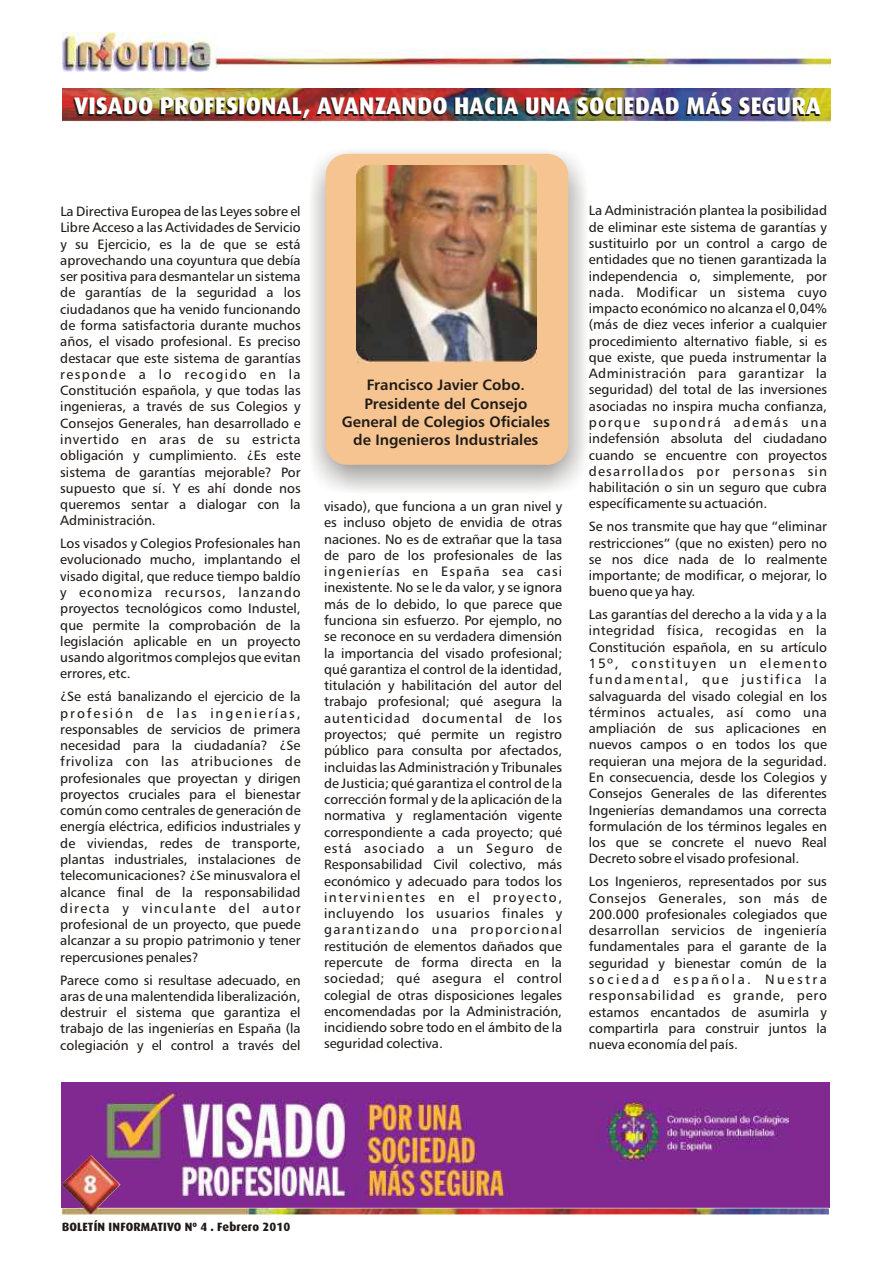
<style>
.page{position:relative;width:893px;height:1263px;background:#fff}
.page>*{position:absolute;margin:0;border:0;box-sizing:border-box;transform-origin:0 0}
.t1{font:800 24px "Dax";color:#fff}
.t2{font:15px/18.3px "Humanist 777 BT Roman B,Bold";color:#1f1a17;text-align:center}
.t3{font:13.5px/16.4px "Humanist 777 BT Roman B";color:#1f1a17;text-align:justify}
.t4{font:800 12px "Dax";color:#1f1a17}
</style>
<div class="page">
<img style="left:312px;top:151px;width:273px;height:340px">
<div style="left:326px;top:154px;width:242px;height:311px;background:#f5c491;border-radius:21px"></div>
<img style="left:62px;top:1083px;width:767px;height:72px">
<img style="left:63px;top:33px;width:767px;height:39px">
<img style="left:62px;top:1155px;width:767px;height:59px">
<img style="left:62px;top:88px;width:768px;height:35px">
<img style="left:357px;top:166px;width:179px;height:196px">
<h1 class="t1" style="left:74px;top:96px;width:748px">VISADO PROFESIONAL , AVANZANDO HACIA UNA SOCIEDAD MÁS SEGURA</h1>
<p class="t3" style="left:60px;top:204px;width:242px">La Directiva Europea de las Leyes sobre el Libre Acceso a las Actividades de Servicio y su Ejercicio, es la de que se está aprovechando una coyuntura que debía ser positiva para desmantelar un sistema de garantías de la seguridad a los ciudadanos que ha venido funcionando de forma satisfactoria durante muchos años, el visado profesional. Es preciso destacar que este sistema de garantías responde a lo recogido en la Constitución española, y que todas las ingenieras, a través de sus Colegios y Consejos Generales, han desarrollado e invertido en aras de su estricta obligación y cumplimiento. ¿Es este sistema de garantías mejorable? Por supuesto que sí. Y es ahí donde nos queremos sentar a dialogar con la Administración.</p>
<p class="t3" style="left:60px;top:536px;width:242px">Los visados y Colegios Profesionales han evolucionado mucho, implantando el visado digital, que reduce tiempo baldío y economiza recursos, lanzando proyectos tecnológicos como Industel, que permite la comprobación de la legislación aplicable en un proyecto usando algoritmos complejos que evitan errores, etc.</p>
<p class="t3" style="left:60px;top:689px;width:242px">¿Se está banalizando el ejercicio de la profesión de las ingenierías, responsables de servicios de primera necesidad para la ciudadanía? ¿Se frivoliza con las atribuciones de profesionales que proyectan y dirigen proyectos cruciales para el bienestar común como centrales de generación de energía eléctrica, edificios industriales y de viviendas, redes de transporte, plantas industriales, instalaciones de telecomunicaciones? ¿Se minusvalora el alcance final de la responsabilidad directa y vinculante del autor profesional de un proyecto, que puede alcanzar a su propio patrimonio y tener repercusiones penales?</p>
<p class="t3" style="left:60px;top:973px;width:242px">Parece como si resultase adecuado, en aras de una malentendida liberalización, destruir el sistema que garantiza el trabajo de las ingenierías en España (la colegiación y el control a través del</p>
<p class="t2" style="left:342px;top:377px;width:210px">Francisco Javier Cobo.<br>Presidente del Consejo<br>General de Colegios Oficiales de Ingenieros Industriales</p>
<p class="t3" style="left:324px;top:499px;width:240px">visado), que funciona a un gran nivel y es incluso objeto de envidia de otras naciones. No es de extrañar que la tasa de paro de los profesionales de las ingenierías en España sea casi inexistente. No se le da valor, y se ignora más de lo debido, lo que parece que funciona sin esfuerzo. Por ejemplo, no se reconoce en su verdadera dimensión la importancia del visado profesional; qué garantiza el control de la identidad, titulación y habilitación del autor del trabajo profesional; qué asegura la autenticidad documental de los proyectos; qué permite un registro público para consulta por afectados, incluidas las Administración y Tribunales de Justicia; qué garantiza el control de la corrección formal y de la aplicación de la normativa y reglamentación vigente correspondiente a cada proyecto; qué está asociado a un Seguro de Responsabilidad Civil colectivo, más económico y adecuado para todos los intervinientes en el proyecto, incluyendo los usuarios finales y garantizando una proporcional restitución de elementos dañados que repercute de forma directa en la sociedad; qué asegura el control colegial de otras disposiciones legales encomendadas por la Administración, incidiendo sobre todo en el ámbito de la seguridad colectiva.</p>
<p class="t3" style="left:589px;top:204px;width:240px">La Administración plantea la posibilidad de eliminar este sistema de garantías y sustituirlo por un control a cargo de entidades que no tienen garantizada la independencia o, simplemente, por nada. Modificar un sistema cuyo impacto económico no alcanza el 0,04% (más de diez veces inferior a cualquier procedimiento alternativo fiable, si es que existe, que pueda instrumentar la Administración para garantizar la seguridad) del total de las inversiones asociadas no inspira mucha confianza, porque supondrá además una indefensión absoluta del ciudadano cuando se encuentre con proyectos desarrollados por personas sin habilitación o sin un seguro que cubra específicamente su actuación.</p>
<p class="t3" style="left:589px;top:520px;width:240px">Se nos transmite que hay que “eliminar restricciones” (que no existen) pero no se nos dice nada de lo realmente importante; de modificar, o mejorar, lo bueno que ya hay.</p>
<p class="t3" style="left:589px;top:607px;width:240px">Las garantías del derecho a la vida y a la integridad física, recogidas en la Constitución española, en su artículo 15º, constituyen un elemento fundamental, que justifica la salvaguarda del visado colegial en los términos actuales, así como una ampliación de sus aplicaciones en nuevos campos o en todos los que requieran una mejora de la seguridad.<br>En consecuencia, desde los Colegios y Consejos Generales de las diferentes Ingenierías demandamos una correcta formulación de los términos legales en los que se concrete el nuevo Real Decreto sobre el visado profesional.</p>
<p class="t3" style="left:589px;top:874px;width:240px">Los Ingenieros, representados por sus Consejos Generales, son más de 200.000 profesionales colegiados que desarrollan servicios de ingeniería fundamentales para el garante de la seguridad y bienestar común de la sociedad española. Nuestra responsabilidad es grande, pero estamos encantados de asumirla y compartirla para construir juntos la nueva economía del país.</p>
<p class="t4" style="left:62px;top:1221px;width:230px">BOLETÍN INFORMATIVO Nº 4 . Febrero 2010</p>
</div>
